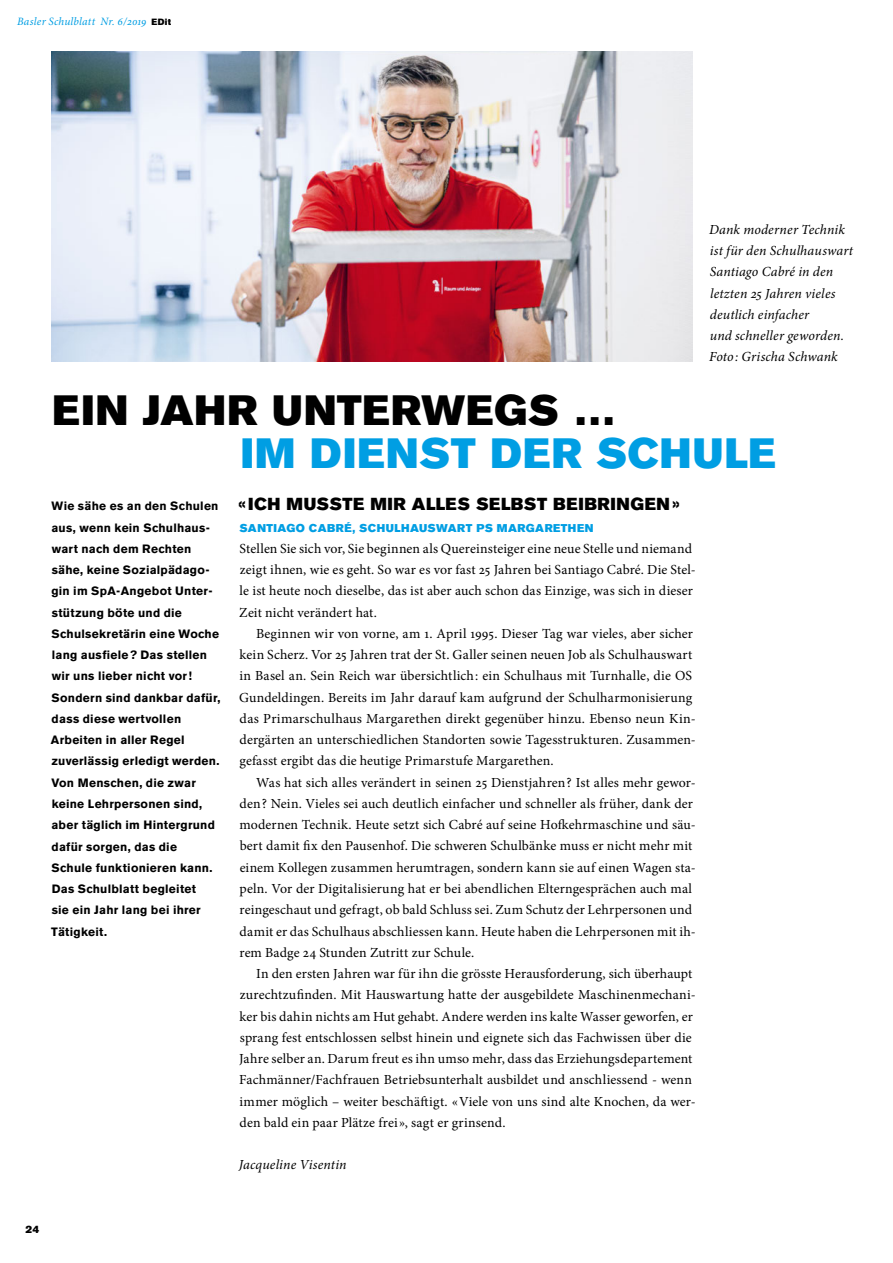
<style>
.page{position:relative;width:893px;height:1263px;background:#fff}
.page>*{position:absolute;margin:0;border:0;box-sizing:border-box;transform-origin:0 0}
.t1{font:42px "Akzidenz Grotesk BE Super";letter-spacing:.02em;color:#000}
.t2{font:42px "Akzidenz Grotesk BE Super";letter-spacing:.03em;color:#009ee3}
.t3{font:17.25px "Akzidenz Grotesk BE Super";letter-spacing:.03em;color:#000}
.t4{font:13.8px/21.3px "Minion Pro";letter-spacing:.01em;color:#000}
.t5{font:italic 13.8px/21.3px "Minion Pro";letter-spacing:.01em;color:#000}
.t6{font:700 12px/21.3px "Akzidenz Grotesk BE";letter-spacing:.02em;color:#000}
.t7{font:11.25px "Akzidenz Grotesk BE Super";letter-spacing:.04em;color:#009ee3}
.t8{font:italic 11.25px "Minion Pro";letter-spacing:.015em;color:#009ee3}
.t9{font:10.5px "Akzidenz Grotesk BE Super";color:#000}
.s1{font-family:"Akzidenz Grotesk BE Super";font-style:normal;font-size:9px;color:#000}
</style>
<div class="page">
<img style="left:51px;top:51px;width:642px;height:310px">
<p class="t8" style="left:17px;top:14px;width:155px">Basler Schulblatt Nr. 6/2019 <span class="s1">EDit</span></p>
<p class="t5" style="left:709px;top:219px;width:146px">Dank moderner Technik ist für den Schulhauswart<br>Santiago Cabré in den letzten 25 Jahren vieles deutlich einfacher<br>und schneller geworden.<br>Foto : Grischa Schwank</p>
<h1 class="t1" style="left:53px;top:386px;width:564px">EIN JAHR UNTERWEGS …</h1>
<h1 class="t2" style="left:241px;top:429px;width:536px">IM DIENST DER SCHULE</h1>
<p class="t6" style="left:51px;top:496px;width:171px">Wie sähe es an den Schulen aus, wenn kein Schulhaus&shy;wart nach dem Rechten sähe, keine Sozialpädago&shy;gin im SpA-Angebot Unter&shy;stützung böte und die<br>Schulsekretärin eine Woche lang ausfiele ? Das stellen wir uns lieber nicht vor !<br>Sondern sind dankbar dafür, dass diese wertvollen<br>Arbeiten in aller Regel zuverlässig erledigt werden.<br>Von Menschen, die zwar keine Lehrpersonen sind, aber täglich im Hintergrund dafür sorgen, das die<br>Schule funktionieren kann.<br>Das Schulblatt begleitet<br>sie ein Jahr lang bei ihrer<br>Tätigkeit.</p>
<p class="t3" style="left:238px;top:494px;width:443px">« ICH MUSSTE MIR ALLES SELBST BEIBRINGEN »</p>
<p class="t7" style="left:240px;top:521px;width:356px">SANTIAGO CABRÉ, SCHULHAUSWART PS MARGARETHEN</p>
<p class="t4" style="left:239px;top:538px;width:458px">Stellen Sie sich vor, Sie beginnen als Quereinsteiger eine neue Stelle und niemand zeigt ihnen, wie es geht. So war es vor fast 25 Jahren bei Santiago Cabré. Die Stel&shy;le ist heute noch dieselbe, das ist aber auch schon das Einzige, was sich in dieser Zeit nicht verändert hat.</p>
<p class="t4" style="left:239px;top:623px;width:458px;text-indent:17px">Beginnen wir von vorne, am 1. April 1995. Dieser Tag war vieles, aber sicher kein Scherz. Vor 25 Jahren trat der St. Galler seinen neuen Job als Schulhauswart in Basel an. Sein Reich war übersichtlich : ein Schulhaus mit Turnhalle, die OS Gundeldingen. Bereits im Jahr darauf kam aufgrund der Schulharmonisierung das Primarschulhaus Margarethen direkt gegenüber hinzu. Ebenso neun Kin&shy;dergärten an unterschiedlichen Standorten sowie Tagesstrukturen. Zusammen&shy;gefasst ergibt das die heutige Primarstufe Margarethen.</p>
<p class="t4" style="left:240px;top:772px;width:458px;text-indent:17px">Was hat sich alles verändert in seinen 25 Dienstjahren ? Ist alles mehr gewor&shy;den ? Nein. Vieles sei auch deutlich einfacher und schneller als früher, dank der modernen Technik. Heute setzt sich Cabré auf seine Hofkehrmaschine und säu&shy;bert damit fix den Pausenhof. Die schweren Schulbänke muss er nicht mehr mit einem Kollegen zusammen herumtragen, sondern kann sie auf einen Wagen sta&shy;peln. Vor der Digitalisierung hat er bei abendlichen Elterngesprächen auch mal reingeschaut und gefragt, ob bald Schluss sei. Zum Schutz der Lehrpersonen und damit er das Schulhaus abschliessen kann. Heute haben die Lehrpersonen mit ih&shy;rem Badge 24 Stunden Zutritt zur Schule.</p>
<p class="t4" style="left:239px;top:963px;width:458px;text-indent:17px">In den ersten Jahren war für ihn die grösste Herausforderung, sich überhaupt zurechtzufinden. Mit Hauswartung hatte der ausgebildete Maschinenmechani&shy;ker bis dahin nichts am Hut gehabt. Andere werden ins kalte Wasser geworfen, er sprang fest entschlossen selbst hinein und eignete sich das Fachwissen über die Jahre selber an. Darum freut es ihn umso mehr, dass das Erziehungsdepartement Fachmänner/Fachfrauen Betriebsunterhalt ausbildet und anschliessend - wenn immer möglich – weiter beschäftigt. « Viele von uns sind alte Knochen, da wer&shy;den bald ein paar Plätze frei », sagt er grinsend.</p>
<p class="t5" style="left:239px;top:1154px;width:109px">Jacqueline Visentin</p>
<p class="t9" style="left:26px;top:1223px;width:15px">24</p>
</div>
